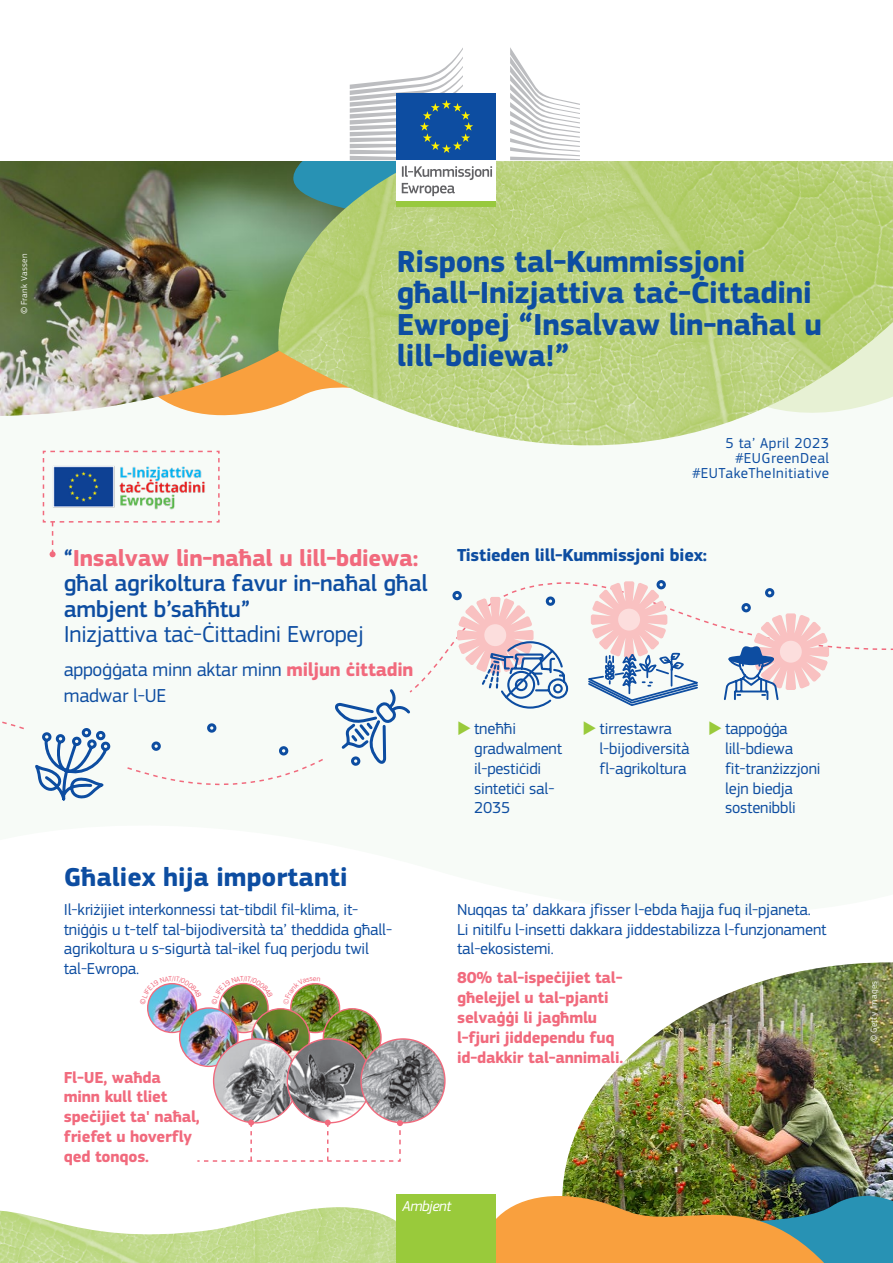
<style>
.page{position:relative;width:893px;height:1263px;background:#fff}
.page>*{position:absolute;margin:0;border:0;box-sizing:border-box;transform-origin:0 0}
.H1-Factsheet-Title{font:700 31.5px/31.5px "EC Square Sans Pro";letter-spacing:-.01em;color:#0d4da1}
.t1{font:700 27px "EC Square Sans Pro";color:#0d4da1}
.t2{font:500 24px/25.5px "EC Square Sans Pro";letter-spacing:-.01em;color:#0d4da1}
.t3{font:24px "EC Square Sans Pro";letter-spacing:-.01em;color:#0d4da1}
.t4{font:19.5px/25.5px "EC Square Sans Pro";letter-spacing:-.01em;color:#0d4da1}
.t5{font:700 18px "EC Square Sans Pro";letter-spacing:-.01em;color:#0d4da1}
.t6{font:16.5px/19.8px "EC Square Sans Pro";letter-spacing:-.01em;color:#0d4da1}
.t7{font:700 16.5px/19.8px "EC Square Sans Pro";letter-spacing:-.01em;color:#f16a7d}
.Date{font:15px "EC Square Sans Pro";letter-spacing:.03em;color:#0d4da1}
.t8{font:italic 15px "EC Square Sans Pro";letter-spacing:-.03em;color:#fff}
.t9{font:9px "EC Square Sans Pro";letter-spacing:.03em;color:#fff}
.s1{font-weight:500}
.s2{font-weight:700;color:#f16a7d}
</style>
<div class="page">
<img style="left:0;top:161px;width:271px;height:255px">
<svg style="left:216px;top:161px;width:55px;height:132px;background:#71956b"></svg>
<img style="left:271px;top:160px;width:622px;height:286px">
<div style="left:656px;top:580px;width:10px;height:10px;border:3px solid #0d4da1;border-radius:50%"></div>
<img style="left:0;top:1210px;width:126px;height:53px">
<svg style="left:2px;top:721px;width:109px;height:80px"></svg>
<svg style="left:42px;top:450px;width:178px;height:107px"></svg>
<div style="left:397px;top:158px;width:99px;height:44px;background:#fff"></div>
<div style="left:397px;top:94px;width:99px;height:66px;background:#0d4da1"></div>
<svg style="left:350px;top:48px;width:123px;height:112px"></svg>
<div style="left:397px;top:201px;width:99px;height:6px;background:#98c93e"></div>
<svg style="left:510px;top:47px;width:70px;height:113px"></svg>
<svg style="left:402px;top:166px;width:90px;height:30px"></svg>
<img style="left:126px;top:581px;width:767px;height:682px">
<p class="t9" style="left:19px;top:314px;width:62px;rotate:-90deg"><span class="s1">©</span> Frank Vassen</p>
<h1 class="H1-Factsheet-Title" style="left:397px;top:246px;width:427px">Rispons tal-Kummissjoni għall-Inizjattiva taċ-Ċittadini<br>Ewropej “Insalvaw lin-naħal u lill-bdiewa!”</h1>
<h3 class="t2" style="left:64px;top:545px;width:365px">“<span class="s2">Insalvaw lin-naħal u lill-bdiewa: </span>għal agrikoltura favur in-naħal għal ambjent b’saħħtu”</h3>
<h3 class="t3" style="left:64px;top:620px;width:301px">Inizjattiva taċ-Ċittadini Ewropej</h3>
<p class="t4" style="left:64px;top:657px;width:351px">appoġġata minn aktar minn <span class="s2">miljun ċittadin </span>madwar l-UE</p>
<h2 class="t1" style="left:64px;top:860px;width:285px">Għaliex hija importanti</h2>
<p class="t6" style="left:64px;top:899px;width:330px">Il-kriżijiet interkonnessi tat-tibdil fil-klima, it&shy;tniġġis u t-telf tal-bijodiversità ta’ theddida għall&shy;agrikoltura u s-sigurtà tal-ikel fuq perjodu twil tal-Ewropa.</p>
<p class="t7" style="left:64px;top:1068px;width:138px">Fl-UE, waħda minn kull tliet speċijiet ta' naħal, friefet u hoverfly qed tonqos.</p>
<p class="Date" style="left:725px;top:434px;width:105px">5 ta’ April 2023</p>
<p class="Date" style="left:735px;top:449px;width:96px">#EUGreenDeal</p>
<p class="Date" style="left:692px;top:464px;width:139px">#EUTakeTheInitiative</p>
<p class="t5" style="left:457px;top:544px;width:251px">Tistieden lill-Kummissjoni biex:</p>
<p class="t6" style="left:474px;top:719px;width:89px">tneħħi gradwalment il-pestiċidi sintetiċi sal-<br>2035</p>
<p class="t6" style="left:600px;top:719px;width:91px">tirrestawra l-bijodiversità fl-agrikoltura</p>
<p class="t6" style="left:725px;top:719px;width:97px">tappoġġa lill-bdiewa fit-tranżizzjoni lejn biedja sostenibbli</p>
<p class="t6" style="left:457px;top:899px;width:371px">Nuqqas ta’ dakkara jfisser l-ebda ħajja fuq il-pjaneta.<br>Li nitilfu l-insetti dakkara jiddestabilizza l-funzjonament tal-ekosistemi.</p>
<p class="t7" style="left:457px;top:968px;width:168px">80% tal-ispeċijiet tal&shy;għelejjel u tal-pjanti selvaġġi li jagħmlu l-fjuri jiddependu fuq id-dakkir tal-annimali.</p>
<p class="t9" style="left:868px;top:1042px;width:63px;rotate:-90deg"><span class="s1">©</span> Getty Images</p>
<p class="t8" style="left:403px;top:1197px;width:50px">Ambjent</p>
</div>
